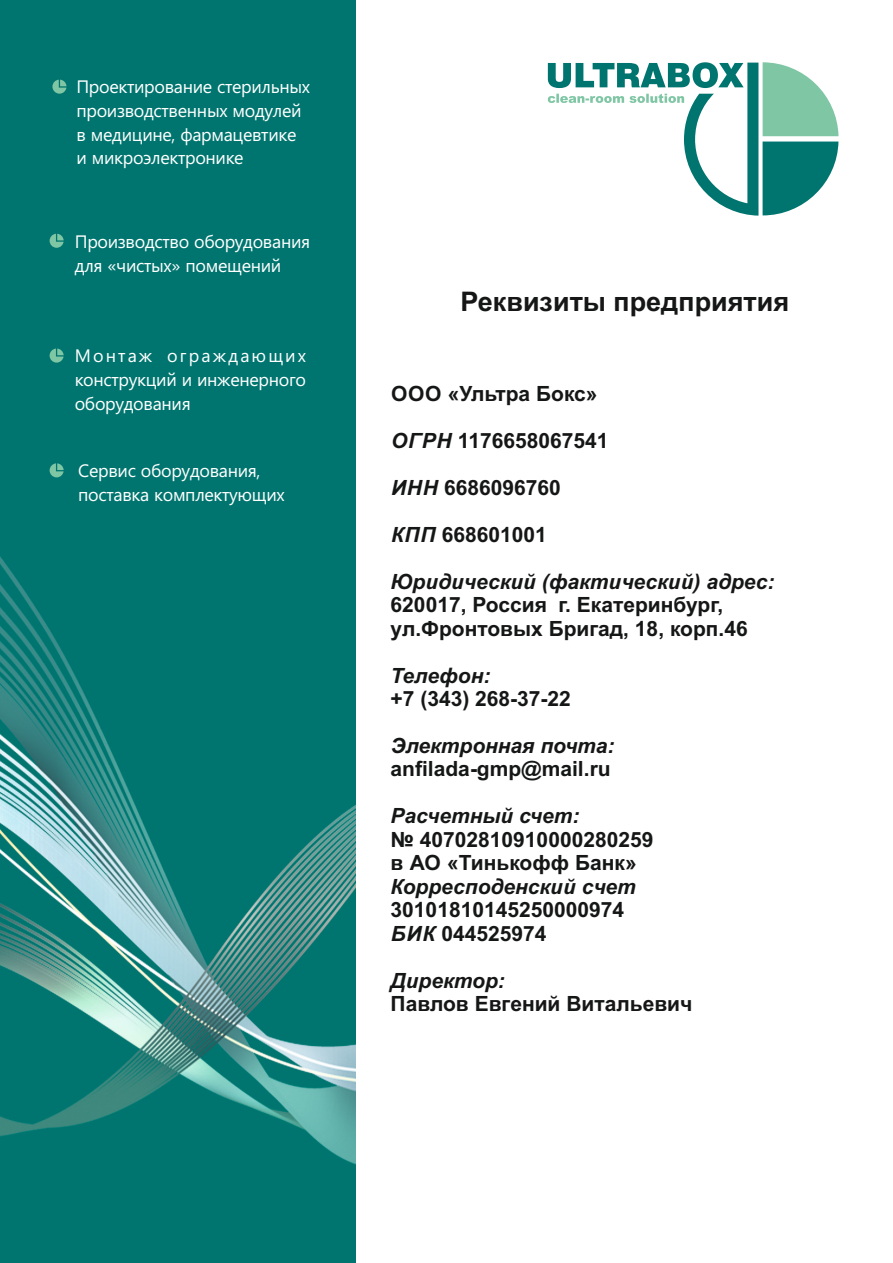
<style>
.page{position:relative;width:893px;height:1263px;background:#fff}
.page>*{position:absolute;margin:0;border:0;box-sizing:border-box;transform-origin:0 0}
.t1{font:700 27px "Arial";color:#151616}
.t2{font:700 21px/23.4px "Arial";color:#151616}
.t3{font:italic 700 21px "Arial";color:#151616}
.t4{font:18px/24px "Yu Gothic UI";letter-spacing:-.02em;color:#fff}
.s1{font-style:italic}
</style>
<div class="page">
<img style="left:0;top:0;width:355px;height:1263px">
<svg style="left:548px;top:62px;width:290px;height:154px"></svg>
<svg style="left:52px;top:80px;width:14px;height:14px"></svg>
<svg style="left:50px;top:234px;width:14px;height:14px"></svg>
<svg style="left:50px;top:349px;width:14px;height:14px"></svg>
<svg style="left:50px;top:463px;width:14px;height:14px"></svg>
<p class="t4" style="left:76px;top:76px;width:235px">Проектирование стерильных производственных модулей в медицине, фармацевтике и микроэлектронике</p>
<p class="t4" style="left:75px;top:231px;width:237px">Производство оборудования для «чистых» помещений</p>
<p class="t4" style="left:75px;top:346px;width:233px;text-align:justify">Монтаж ограждающих конструкций и инженерного оборудования</p>
<p class="t4" style="left:78px;top:460px;width:208px">Сервис оборудования, поставка комплектующих</p>
<p class="t1" style="left:461px;top:292px;width:330px">Реквизиты предприятия</p>
<p class="t2" style="left:391px;top:384px;width:208px">ООО «Ультра Бокс»</p>
<p class="t2" style="left:391px;top:431px;width:219px"><span class="s1">ОГРН</span> 1176658067541</p>
<p class="t2" style="left:391px;top:478px;width:171px"><span class="s1">ИНН</span> 6686096760</p>
<p class="t2" style="left:391px;top:525px;width:157px"><span class="s1">КПП</span> 668601001</p>
<p class="t3" style="left:391px;top:573px;width:385px">Юридический (фактический) адрес:</p>
<p class="t2" style="left:391px;top:595px;width:359px">620017, Россия г. Екатеринбург, ул.Фронтовых Бригад, 18, корп.46</p>
<p class="t3" style="left:391px;top:667px;width:101px">Телефон:</p>
<p class="t2" style="left:391px;top:689px;width:182px">+7 (343) 268-37-22</p>
<p class="t3" style="left:391px;top:738px;width:225px">Электронная почта:</p>
<p class="t2" style="left:391px;top:759px;width:222px">anfilada-gmp@mail.ru</p>
<p class="t3" style="left:391px;top:808px;width:190px">Расчетный счет:</p>
<p class="t2" style="left:391px;top:830px;width:264px">№ 40702810910000280259 в АО «Тинькофф Банк»</p>
<p class="t3" style="left:391px;top:878px;width:247px">Корресподенский cчет</p>
<p class="t2" style="left:391px;top:900px;width:235px">30101810145250000974<br><span class="s1">БИК</span> 044525974</p>
<p class="t3" style="left:391px;top:972px;width:116px">Директор:</p>
<p class="t2" style="left:391px;top:994px;width:303px">Павлов Евгений Витальевич</p>
</div>
